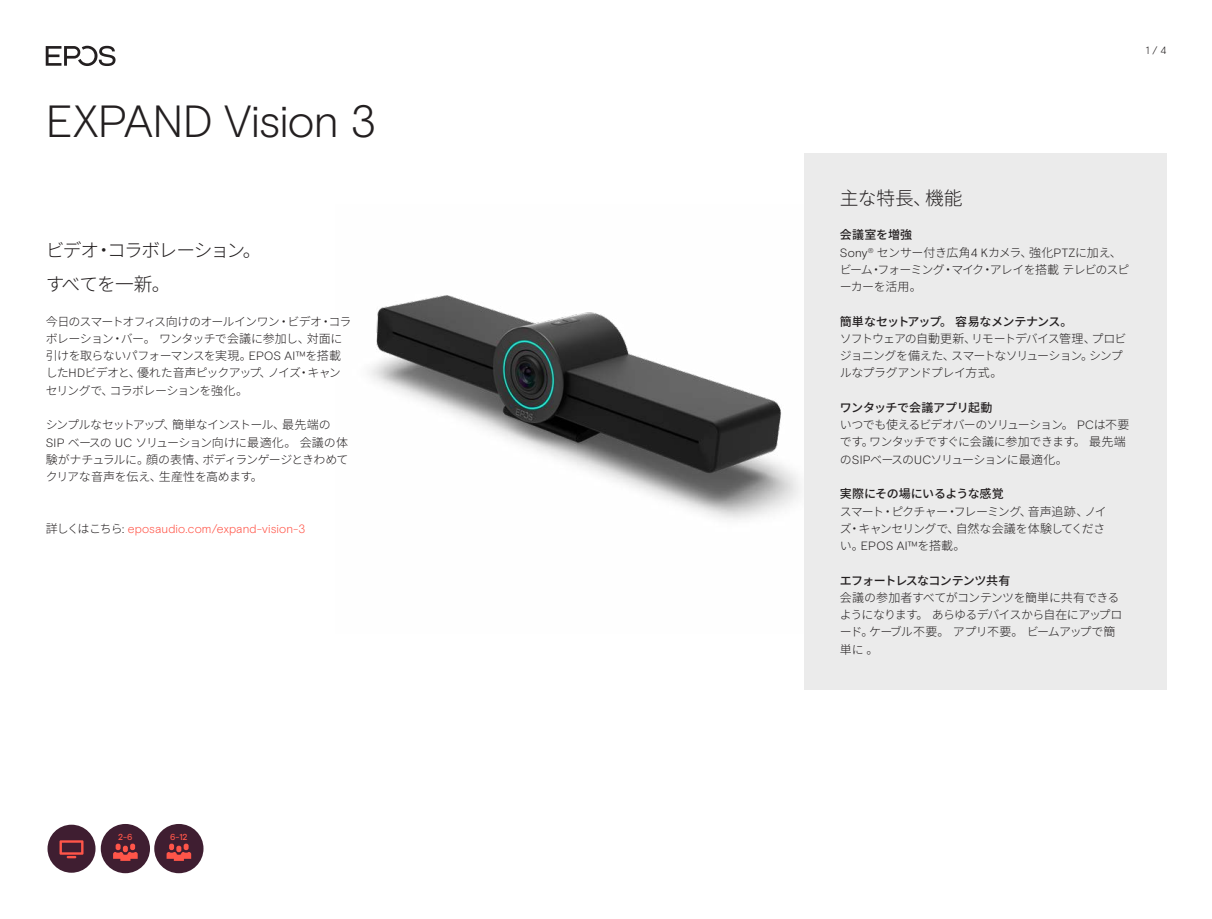
<style>
.page{position:relative;width:1212px;height:919px;background:#fff}
.page>*{position:absolute;margin:0;border:0;box-sizing:border-box;transform-origin:0 0}
.t1{font:300 45px "EPOS Basis";letter-spacing:-.015em;color:#231f20}
.t2{font:300 18.75px/34.5px "Noto Sans CJ Kjp";letter-spacing:-.065em;color:#231f20}
.t3{font:300 12px/17.2px "Noto Sans CJ Kjp";letter-spacing:-.055em;color:#231f20}
.t4{font:300 12px "EPOS Basis";letter-spacing:.01em;color:#ff5549}
.t5{font:500 12px "Noto Sans CJ Kjp";letter-spacing:-.045em;color:#231f20}
.t6{font:500 12px "Noto Sans CJ Kjp";letter-spacing:-.015em;color:#231f20}
.t7{font:300 12px "EPOS Basis";letter-spacing:.015em;color:#231f20}
.t8{font:300 10.5px "EPOS Basis";color:#231f20}
.t9{font:500 8.7px "EPOS Basis";color:#ff5549}
.s1{font-family:"EPOS Basis"}
.s2{font-family:"Noto Sans CJ Kjp";color:#231f20}
.s3{color:#231f20}
.s4{font-weight:500}
.s5{font-family:"Noto Sans CJ Kjp"}
</style>
<div class="page">
<img style="left:369px;top:295px;width:432px;height:225px">
<div style="left:101px;top:823px;width:49px;height:50px;background:#3f1e31;border-radius:50%"></div>
<svg style="left:113px;top:843px;width:25px;height:17px"></svg>
<div style="left:154px;top:823px;width:49px;height:50px;background:#3f1e31;border-radius:50%"></div>
<svg style="left:167px;top:843px;width:24px;height:17px"></svg>
<svg style="left:46px;top:46px;width:70px;height:20px"></svg>
<div style="left:804px;top:153px;width:362px;height:536px;background:#ebebeb"></div>
<div style="left:48px;top:824px;width:48px;height:48px;background:#3f1e31;border-radius:50%"></div>
<svg style="left:60px;top:840px;width:24px;height:18px"></svg>
<h1 class="t1" style="left:46px;top:94px;width:332px">EXPAND Vision 3</h1>
<h2 class="t2" style="left:46px;top:233px;width:217px">ビデオ・コラボレーション。すべてを一新。</h2>
<p class="t3" style="left:46px;top:313px;width:307px">今日のスマートオフィス向けのオールインワン・ビデオ・コラボレーション・バー。ワンタッチで会議に参加し、対面に引けを取らないパフォーマンスを実現。<span class="s1">EPOS AI™</span>を搭載した<span class="s1">HD</span>ビデオと、優れた音声ピックアップ、ノイズ・キャンセリングで、コラボレーションを強化。</p>
<p class="t3" style="left:46px;top:416px;width:304px">シンプルなセットアップ、簡単なインストール、最先端の<br><span class="s1">SIP</span> ベースの <span class="s1">UC</span> ソリューション向けに最適化。会議の体験がナチュラルに。顔の表情、ボディランゲージときわめてクリアな音声を伝え、生産性を高めます。</p>
<p class="t4" style="left:46px;top:521px;width:261px"><span class="s2">詳しくはこちら</span><span class="s3">:</span> eposaudio.com/expand-vision-3</p>
<p class="t9" style="left:118px;top:832px;width:16px">2-6</p>
<p class="t9" style="left:170px;top:832px;width:19px">6-12</p>
<p class="t8" style="left:1146px;top:44px;width:22px">1 / 4</p>
<h2 class="t2" style="left:840px;top:181px;width:124px">主な特長、機能</h2>
<p class="t3" style="left:840px;top:226px;width:291px"><span class="s4">会議室を増強<br></span><span class="s1">Sony</span><sup>®</sup> センサー付き広角<span class="s1">4 K</span>カメラ、強化<span class="s1">PTZ</span>に加え、ビーム・フォーミング・マイク・アレイを搭載テレビのスピーカーを活用。</p>
<p class="t5" style="left:840px;top:314px;width:234px">簡単なセットアップ。容易なメンテナンス。</p>
<p class="t3" style="left:840px;top:330px;width:288px">ソフトウェアの自動更新、リモートデバイス管理、プロビジョニングを備えた、スマートなソリューション。シンプルなプラグアンドプレイ方式。</p>
<p class="t3" style="left:840px;top:399px;width:291px"><span class="s4">ワンタッチで会議アプリ起動<br></span>いつでも使えるビデオバーのソリューション。 <span class="s1">PC</span>は不要です。ワンタッチですぐに会議に参加できます。最先端の<span class="s1">SIP</span>ベースの<span class="s1">UC</span>ソリューションに最適化。</p>
<p class="t6" style="left:840px;top:487px;width:165px">実際にその場にいるような感覚</p>
<p class="t3" style="left:840px;top:502px;width:268px">スマート・ピクチャー・フレーミング、音声追跡、ノイズ・キャンセリングで、自然な会議を体験してくださ</p>
<p class="t7" style="left:840px;top:538px;width:127px"><span class="s5">い。</span>EPOS AI™<span class="s5">を搭載。</span></p>
<p class="t5" style="left:840px;top:573px;width:172px">エフォートレスなコンテンツ共有</p>
<p class="t3" style="left:840px;top:589px;width:284px">会議の参加者すべてがコンテンツを簡単に共有できるようになります。あらゆるデバイスから自在にアップロード。ケーブル不要。アプリ不要。ビームアップで簡単に 。</p>
</div>
